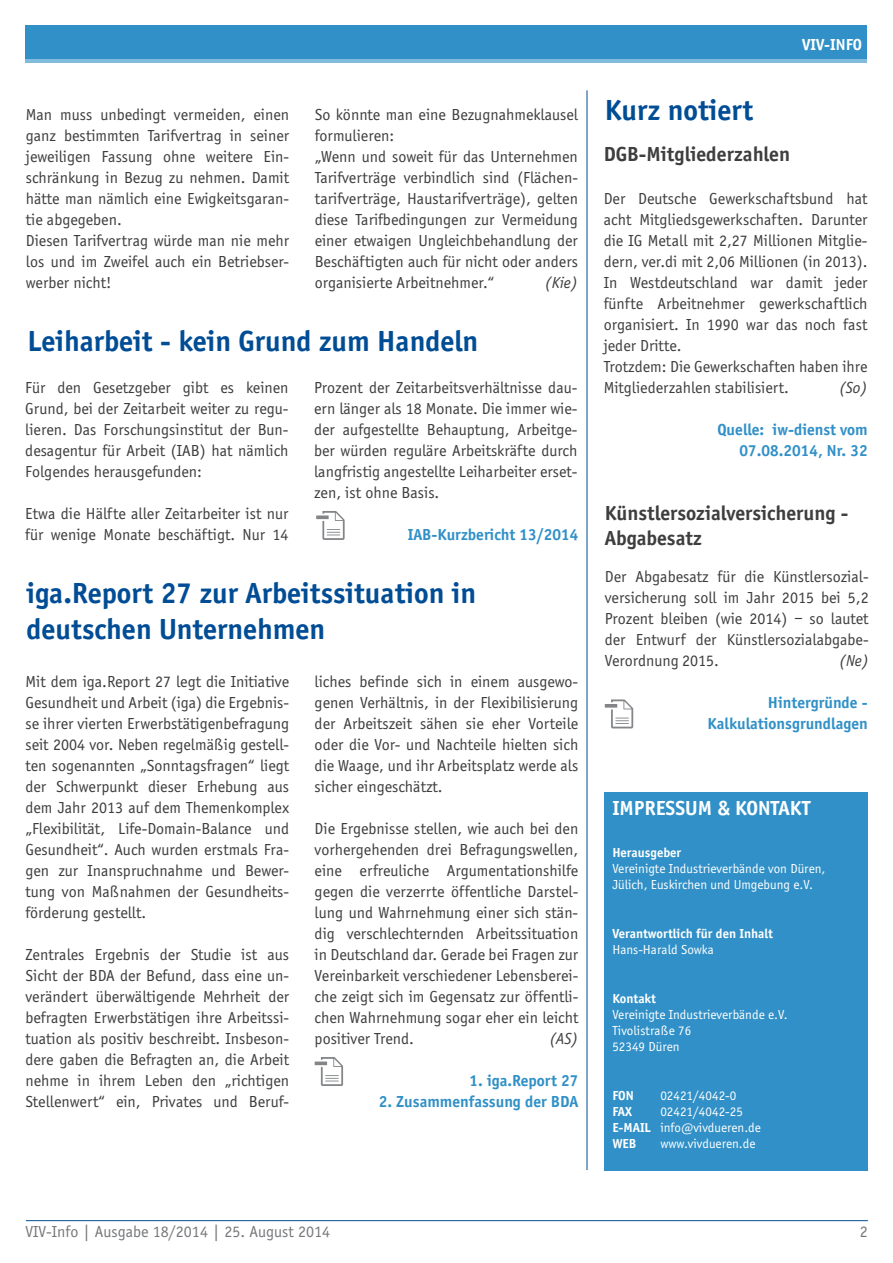
<style>
.page{position:relative;width:893px;height:1263px;background:#fff}
.page>*{position:absolute;margin:0;border:0;box-sizing:border-box;transform-origin:0 0}
.t1{font:700 30px/36px "Officina Sans EF";color:#014d95}
.t2{font:700 21px/25.2px "Officina Sans EF";color:#3e3e3f}
.t3{font:700 21px "Officina Sans EF";color:#fff}
.t4{font:16.5px/21px "Officina Sans EF";color:#3e3e3f;text-align:justify}
.t5{font:700 16.5px/21px "Officina Sans EF";color:#3090c7;text-align:right}
.t6{font:16.5px "Officina Sans EF";color:#76787b}
.t7{font:italic 16.5px "Officina Sans EF";color:#3e3e3f}
.t8{font:700 16.5px "Officina Sans EF";color:#fff}
.t9{font:13.5px/16.2px "Officina Sans EF";color:#fff}
.t10{font:700 13.5px "Officina Sans EF";color:#fff}
.s1{font-weight:700}
</style>
<div class="page">
<hr style="left:26px;top:1220px;width:842px;height:1px;background:#014d95">
<div style="left:26px;top:26px;width:841px;height:37px;background:#3090c7"></div>
<hr style="left:26px;top:60px;width:841px;height:3px;background:#81bbdd">
<hr style="left:587px;top:90px;width:1px;height:1080px;background:#014d95">
<svg style="left:605px;top:699px;width:28px;height:29px"></svg>
<svg style="left:316px;top:511px;width:29px;height:29px"></svg>
<svg style="left:315px;top:1057px;width:28px;height:29px"></svg>
<div style="left:604px;top:792px;width:263px;height:378px;background:#3090c7"></div>
<p class="t4" style="left:26px;top:104px;width:265px;text-align:left">Man muss unbedingt vermeiden, einen ganz bestimmten Tarifvertrag in seiner jeweiligen Fassung ohne weitere Ein&shy;schränkung in Bezug zu nehmen. Damit hätte man nämlich eine Ewigkeitsgaran&shy;tie abgegeben.<br>Diesen Tarifvertrag würde man nie mehr los und im Zweifel auch ein Betriebser&shy;werber nicht!</p>
<p class="t4" style="left:315px;top:104px;width:265px;text-align:left">So könnte man eine Bezugnahmeklausel formulieren:<br>„Wenn und soweit für das Unternehmen Tarifverträge verbindlich sind (Flächen&shy;tarifverträge, Haustarifverträge), gelten diese Tarifbedingungen zur Vermeidung einer etwaigen Ungleichbehandlung der Beschäftigten auch für nicht oder anders organisierte Arbeitnehmer.“</p>
<p class="t7" style="left:545px;top:274px;width:34px">(Kie)</p>
<h1 class="t1" style="left:27px;top:323px;width:452px">Leiharbeit - kein Grund zum Handeln</h1>
<p class="t4" style="left:25px;top:377px;width:265px">Für den Gesetzgeber gibt es keinen Grund, bei der Zeitarbeit weiter zu regu&shy;lieren. Das Forschungsinstitut der Bun&shy;desagentur für Arbeit (IAB) hat nämlich Folgendes herausgefunden:</p>
<p class="t4" style="left:25px;top:503px;width:265px">Etwa die Hälfte aller Zeitarbeiter ist nur für wenige Monate beschäftigt. Nur 14</p>
<p class="t4" style="left:314px;top:377px;width:265px">Prozent der Zeitarbeitsverhältnisse dau&shy;ern länger als 18 Monate. Die immer wie&shy;der aufgestellte Behauptung, Arbeitge&shy;ber würden reguläre Arbeitskräfte durch langfristig angestellte Leiharbeiter erset&shy;zen, ist ohne Basis.</p>
<p class="t5" style="left:408px;top:524px;width:172px">IAB-Kurzbericht 13/2014</p>
<h1 class="t1" style="left:26px;top:575px;width:451px">iga.Report 27 zur Arbeitssituation in deutschen Unternehmen</h1>
<p class="t4" style="left:25px;top:671px;width:265px">Mit dem iga.Report 27 legt die Initiative Gesundheit und Arbeit (iga) die Ergebnis&shy;se ihrer vierten Erwerbstätigenbefragung seit 2004 vor. Neben regelmäßig gestell&shy;ten sogenannten „Sonntagsfragen“ liegt der Schwerpunkt dieser Erhebung aus dem Jahr 2013 auf dem Themenkomplex „Flexibilität, Life-Domain-Balance und Gesundheit“. Auch wurden erstmals Fra&shy;gen zur Inanspruchnahme und Bewer&shy;tung von Maßnahmen der Gesundheits&shy;förderung gestellt.</p>
<p class="t4" style="left:25px;top:944px;width:265px">Zentrales Ergebnis der Studie ist aus Sicht der BDA der Befund, dass eine un&shy;verändert überwältigende Mehrheit der befragten Erwerbstätigen ihre Arbeitssi&shy;tuation als positiv beschreibt. Insbeson&shy;dere gaben die Befragten an, die Arbeit nehme in ihrem Leben den „richtigen Stellenwert“ ein, Privates und Beruf-</p>
<p class="t4" style="left:315px;top:671px;width:265px">liches befinde sich in einem ausgewo&shy;genen Verhältnis, in der Flexibilisierung der Arbeitszeit sähen sie eher Vorteile oder die Vor- und Nachteile hielten sich die Waage, und ihr Arbeitsplatz werde als sicher eingeschätzt.</p>
<p class="t4" style="left:315px;top:818px;width:265px">Die Ergebnisse stellen, wie auch bei den vorhergehenden drei Befragungswellen, eine erfreuliche Argumentationshilfe gegen die verzerrte öffentliche Darstel&shy;lung und Wahrnehmung einer sich stän&shy;dig verschlechternden Arbeitssituation in Deutschland dar. Gerade bei Fragen zur Vereinbarkeit verschiedener Lebensberei&shy;che zeigt sich im Gegensatz zur öffentli&shy;chen Wahrnehmung sogar eher ein leicht positiver Trend.</p>
<p class="t7" style="left:549px;top:1030px;width:30px">(AS)</p>
<p class="t5" style="left:470px;top:1070px;width:110px">1. iga.Report 27</p>
<p class="t5" style="left:379px;top:1091px;width:201px">2. Zusammenfassung der BDA</p>
<h1 class="t1" style="left:605px;top:92px;width:150px">Kurz notiert</h1>
<p class="t8" style="left:802px;top:35px;width:61px">VIV-INFO</p>
<p class="t2" style="left:604px;top:142px;width:188px">DGB-Mitgliederzahlen</p>
<p class="t4" style="left:604px;top:188px;width:265px;text-align:left">Der Deutsche Gewerkschaftsbund hat acht Mitgliedsgewerkschaften. Darunter die IG Metall mit 2,27 Millionen Mitglie&shy;dern, ver.di mit 2,06 Millionen (in 2013).<br>In Westdeutschland war damit jeder fünfte Arbeitnehmer gewerkschaftlich organisiert. In 1990 war das noch fast jeder Dritte.<br>Trotzdem: Die Gewerkschaften haben ihre Mitgliederzahlen stabilisiert.</p>
<p class="t7" style="left:839px;top:379px;width:30px">(So)</p>
<p class="t5" style="left:717px;top:419px;width:152px">Quelle: iw-dienst vom<br>07.08.2014, Nr. 32</p>
<p class="t2" style="left:605px;top:500px;width:245px">Künstlersozialversicherung -<br>Abgabesatz</p>
<p class="t4" style="left:605px;top:566px;width:265px">Der Abgabesatz für die Künstlersozial&shy;versicherung soll im Jahr 2015 bei 5,2<br>Prozent bleiben (wie 2014) – so lautet der Entwurf der Künstlersozialabgabe-Verordnung 2015.</p>
<p class="t7" style="left:839px;top:652px;width:31px">(Ne)</p>
<p class="t5" style="left:707px;top:692px;width:162px">Hintergründe -<br>Kalkulationsgrundlagen</p>
<p class="t3" style="left:612px;top:796px;width:200px">IMPRESSUM &amp; KONTAKT</p>
<p class="t10" style="left:612px;top:844px;width:70px">Herausgeber</p>
<p class="t9" style="left:612px;top:860px;width:215px">Vereinigte Industrieverbände von Düren,<br>Jülich, Euskirchen und Umgebung e.V.</p>
<p class="t10" style="left:612px;top:925px;width:162px">Verantwortlich für den Inhalt</p>
<p class="t9" style="left:612px;top:941px;width:103px">Hans-Harald Sowka</p>
<p class="t10" style="left:612px;top:990px;width:45px">Kontakt</p>
<p class="t9" style="left:612px;top:1006px;width:177px">Vereinigte Industrieverbände e.V.<br>Tivolistraße 76<br>52349 Düren</p>
<p class="t10" style="left:612px;top:1087px;width:23px">FON</p>
<p class="t9" style="left:660px;top:1087px;width:78px">02421/4042-0</p>
<p class="t10" style="left:612px;top:1103px;width:21px">FAX</p>
<p class="t9" style="left:612px;top:1103px;width:150px;text-indent:48px">02421/4042-25<br><span class="s1">E-MAIL</span> info@vivdueren.de<br><span class="s1">WEB</span></p>
<p class="t9" style="left:660px;top:1136px;width:97px">www.vivdueren.de</p>
<p class="t6" style="left:26px;top:1222px;width:306px">VIV-Info | Ausgabe 18/2014 | 25. August 2014</p>
<p class="t6" style="left:860px;top:1222px;width:10px">2</p>
</div>
